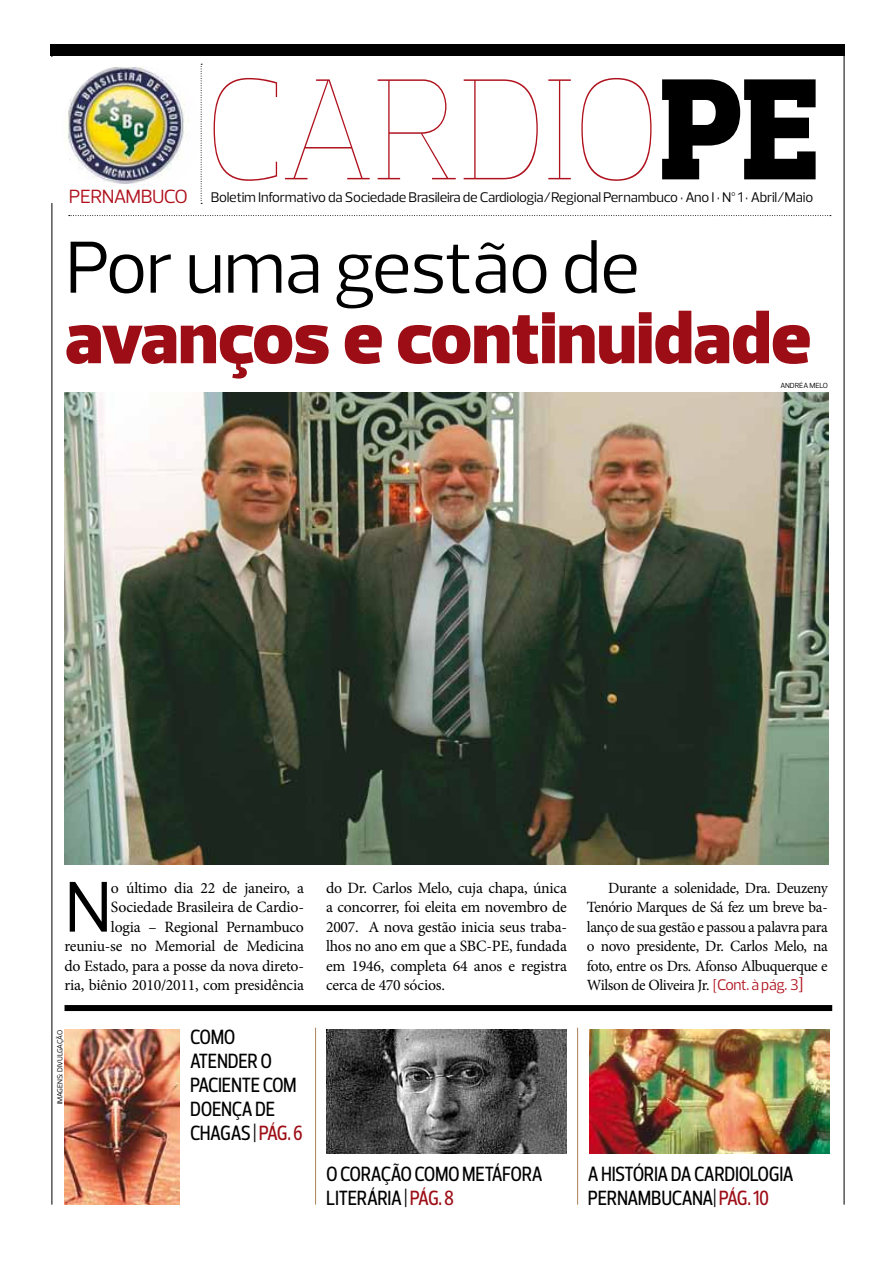
<style>
.page{position:relative;width:893px;height:1263px;background:#fff}
.page>*{position:absolute;margin:0;border:0;box-sizing:border-box;transform-origin:0 0}
.t1{font:100 147px "Prelo Slab";letter-spacing:-.02em;color:#af111d;scale:.9 1}
.t2{font:900 75px "Prelo";color:#9d0d16}
.t3{font:75px "Prelo";letter-spacing:-.015em;color:#000}
.t4{font:73.05px "Prelo";color:#000}
.t5{font:500 21px/24px "Prelo Condensed";letter-spacing:-.02em;color:#000}
.t6{font:19.5px "Prelo";letter-spacing:-.025em;color:#af111d}
.t7{font:15.75px/19.5px "Minion Pro";letter-spacing:-.015em;color:#000;text-align:right}
.t8{font:15.6px/19.5px "Minion Pro";letter-spacing:-.03em;color:#000;text-align:justify}
.t9{font:14.25px "Prelo";letter-spacing:-.015em;color:#000}
.t10{font:7.5px "Prelo";letter-spacing:-.02em;color:#000}
.s1{font-weight:900;color:#000}
.s2{color:#af111d}
.s3{font-family:"Prelo";color:#af111d}
.s4{font-family:"Prelo";font-size:15.75px;color:#af111d}
.s5{color:#9d0d16}
</style>
<div class="page">
<hr style="left:844px;top:54px;width:1px;height:1150px;background:#000">
<hr style="left:52px;top:47px;width:1px;height:1157px;background:#000">
<div style="left:50px;top:44px;width:794px;height:12px;background:#000"></div>
<img style="left:65px;top:392px;width:763px;height:472px">
<div style="left:52px;top:58px;width:765px;height:145px;background:#fff"></div>
<img style="left:68px;top:66px;width:133px;height:131px">
<img style="left:326px;top:1029px;width:241px;height:124px">
<img style="left:589px;top:1029px;width:240px;height:124px">
<img style="left:65px;top:1029px;width:114px;height:176px">
<hr style="left:315px;top:1028px;width:1px;height:177px;background:#ae8158">
<hr style="left:577px;top:1028px;width:1px;height:177px;background:#ae8158">
<div style="left:65px;top:1005px;width:767px;height:6px;background:#000"></div>
<svg style="left:69px;top:215px;width:762px;height:1px"></svg>
<svg style="left:201px;top:64px;width:1px;height:140px"></svg>
<p class="t6" style="left:69px;top:184px;width:121px">PERNAMBUCO</p>
<h1 class="t1" style="left:204px;top:40px;width:684px">CARDIO<span class="s1">PE</span></h1>
<p class="t9" style="left:211px;top:188px;width:604px">Boletim Informativo da Sociedade Brasileira de Cardiologia/Regional Pernambuco • Ano I • Nº 1 • Abril/Maio</p>
<h2 class="t3" style="left:65px;top:221px;width:576px">Por uma gestão de</h2>
<h2 class="t2" style="left:65px;top:292px;width:747px">avanços e continuidade</h2>
<p class="t10" style="left:780px;top:381px;width:49px">ANDRÉA MELO</p>
<p class="t7" style="left:65px;top:878px;width:241px">o último dia 22 de janeiro, a Sociedade Brasileira de Cardio-<br>logia – Regional Pernambuco reuniu-se no Memorial de Medicina do Estado, para a posse da nova direto&shy;ria, biênio 2010/2011, com presidência</p>
<p class="t8" style="left:587px;top:878px;width:242px;text-indent:21px">Durante a solenidade, Dra. Deuzeny Tenório Marques de Sá fez um breve ba&shy;lanço de sua gestão e passou a palavra para o novo presidente, Dr. Carlos Melo, na foto, entre os Drs. Afonso Albuquerque e Wilson de Oliveira Jr. <span class="s2">[</span><span class="s3">Cont. à</span> <span class="s4">pág. 3]</span></p>
<p class="t7" style="left:326px;top:878px;width:242px;text-align:justify">do Dr. Carlos Melo, cuja chapa, única a concorrer, foi eleita em novembro de 2007. A nova gestão inicia seus traba&shy;lhos no ano em que a SBC-PE, fundada em 1946, completa 64 anos e registra cerca de 470 sócios.</p>
<h3 class="t4" style="left:65px;top:862px;width:49px">N</h3>
<p class="t10" style="left:55px;top:1104px;width:76px;rotate:-90deg">IMAGENS: DIVULGAÇÃO</p>
<h3 class="t5" style="left:190px;top:1025px;width:114px">COMO<br>ATENDER O<br>PACIENTE COM<br>DOENÇA DE<br>CHAGAS | <span class="s5">PÁG. 6</span></h3>
<h3 class="t5" style="left:326px;top:1162px;width:25px">OCORAÇ</h3>
<h3 class="t5" style="left:391px;top:1162px;width:36px">ÃOCOMO</h3>
<h3 class="t5" style="left:462px;top:1162px;width:60px">METÁFORA</h3>
<h3 class="t5" style="left:326px;top:1186px;width:130px">LITERÁRIA |<span class="s5">PÁG. 8</span></h3>
<h3 class="t5" style="left:588px;top:1162px;width:207px">A HISTÓRIA DA CARDIOLOGIA<br>PERNAMBUCANA| <span class="s5">PÁG. 10</span></h3>
</div>
